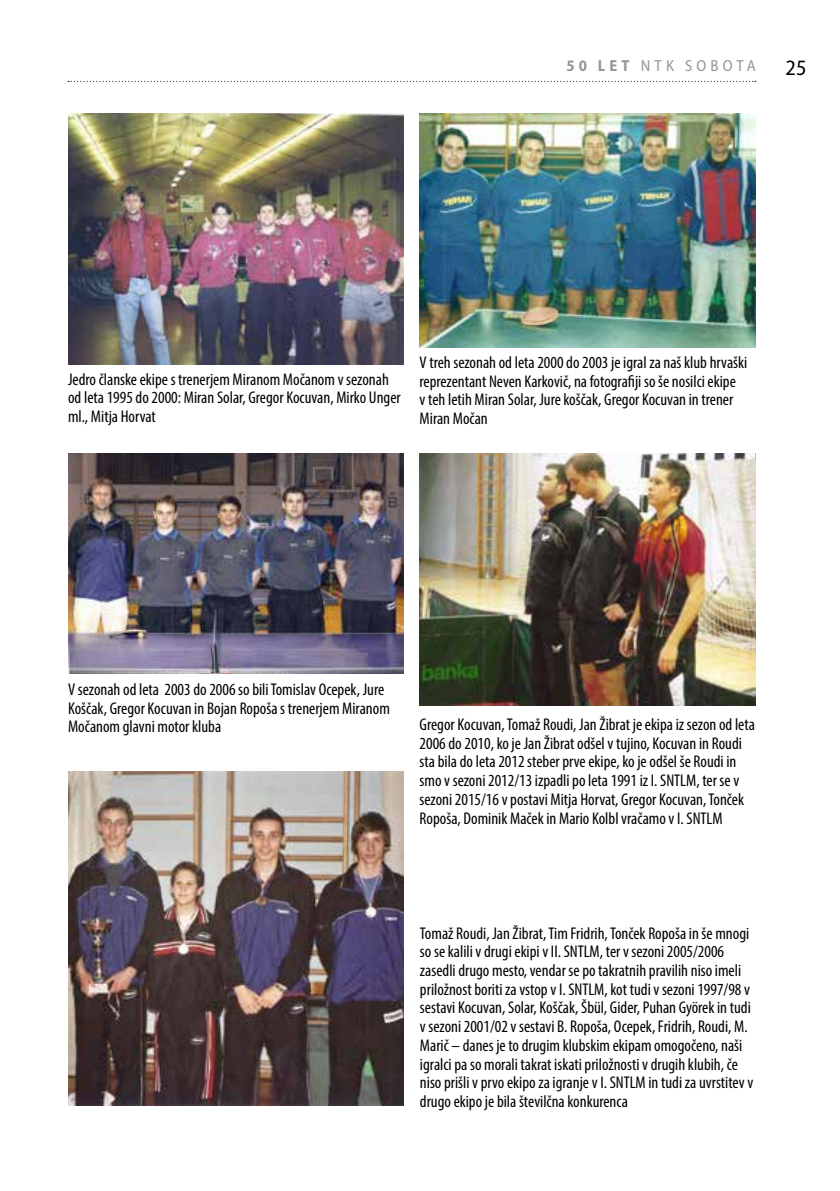
<style>
.page{position:relative;width:840px;height:1191px;background:#fff}
.page>*{position:absolute;margin:0;border:0;box-sizing:border-box;transform-origin:0 0}
.t1{font:semi-condensed 22px "Myriad Pro";color:#000}
.t2{font:condensed 17px/18.6px "Myriad Pro";color:#000}
.t3{font:semi-condensed 16px "Myriad Pro";letter-spacing:.26em;color:#939598}
.s1{font-weight:700}
</style>
<div class="page">
<svg style="left:68px;top:81px;width:687px;height:1px"></svg>
<img style="left:68px;top:113px;width:335px;height:251px">
<img style="left:68px;top:454px;width:335px;height:219px">
<img style="left:68px;top:771px;width:335px;height:335px">
<img style="left:419px;top:113px;width:335px;height:234px">
<img style="left:419px;top:454px;width:335px;height:251px">
<p class="t3" style="left:566px;top:57px;width:191px"><span class="s1">50 LET</span> NTK SOBOTA</p>
<p class="t1" style="left:785px;top:55px;width:22px">25</p>
<p class="t2" style="left:68px;top:369px;width:334px">Jedro članske ekipe s trenerjem Miranom Močanom v sezonah od leta 1995 do 2000: Miran Solar, Gregor Kocuvan, Mirko Unger ml., Mitja Horvat</p>
<p class="t2" style="left:419px;top:353px;width:329px">V treh sezonah od leta 2000 do 2003 je igral za naš klub hrvaški reprezentant Neven Karkovič, na fotografiji so še nosilci ekipe<br>v teh letih Miran Solar, Jure koščak, Gregor Kocuvan in trener Miran Močan</p>
<p class="t2" style="left:68px;top:680px;width:323px">V sezonah od leta 2003 do 2006 so bili Tomislav Ocepek, Jure<br>Koščak, Gregor Kocuvan in Bojan Ropoša s trenerjem Miranom<br>Močanom glavni motor kluba</p>
<p class="t2" style="left:419px;top:715px;width:337px">Gregor Kocuvan, Tomaž Roudi, Jan Žibrat je ekipa iz sezon od leta 2006 do 2010, ko je Jan Žibrat odšel v tujino, Kocuvan in Roudi sta bila do leta 2012 steber prve ekipe, ko je odšel še Roudi in smo v sezoni 2012/13 izpadli po leta 1991 iz I. SNTLM, ter se v sezoni 2015/16 v postavi Mitja Horvat, Gregor Kocuvan, Tonček Ropoša, Dominik Maček in Mario Kolbl vračamo v I. SNTLM</p>
<p class="t2" style="left:420px;top:923px;width:334px">Tomaž Roudi, Jan Žibrat, Tim Fridrih, Tonček Ropoša in še mnogi so se kalili v drugi ekipi v II. SNTLM, ter v sezoni 2005/2006 zasedli drugo mesto, vendar se po takratnih pravilih niso imeli priložnost boriti za vstop v I. SNTLM, kot tudi v sezoni 1997/98 v sestavi Kocuvan, Solar, Koščak, Šbül, Gider, Puhan Györek in tudi v sezoni 2001/02 v sestavi B. Ropoša, Ocepek, Fridrih, Roudi, M.<br>Marič – danes je to drugim klubskim ekipam omogočeno, naši igralci pa so morali takrat iskati priložnosti v drugih klubih, če niso prišli v prvo ekipo za igranje v I. SNTLM in tudi za uvrstitev v drugo ekipo je bila številčna konkurenca</p>
</div>
